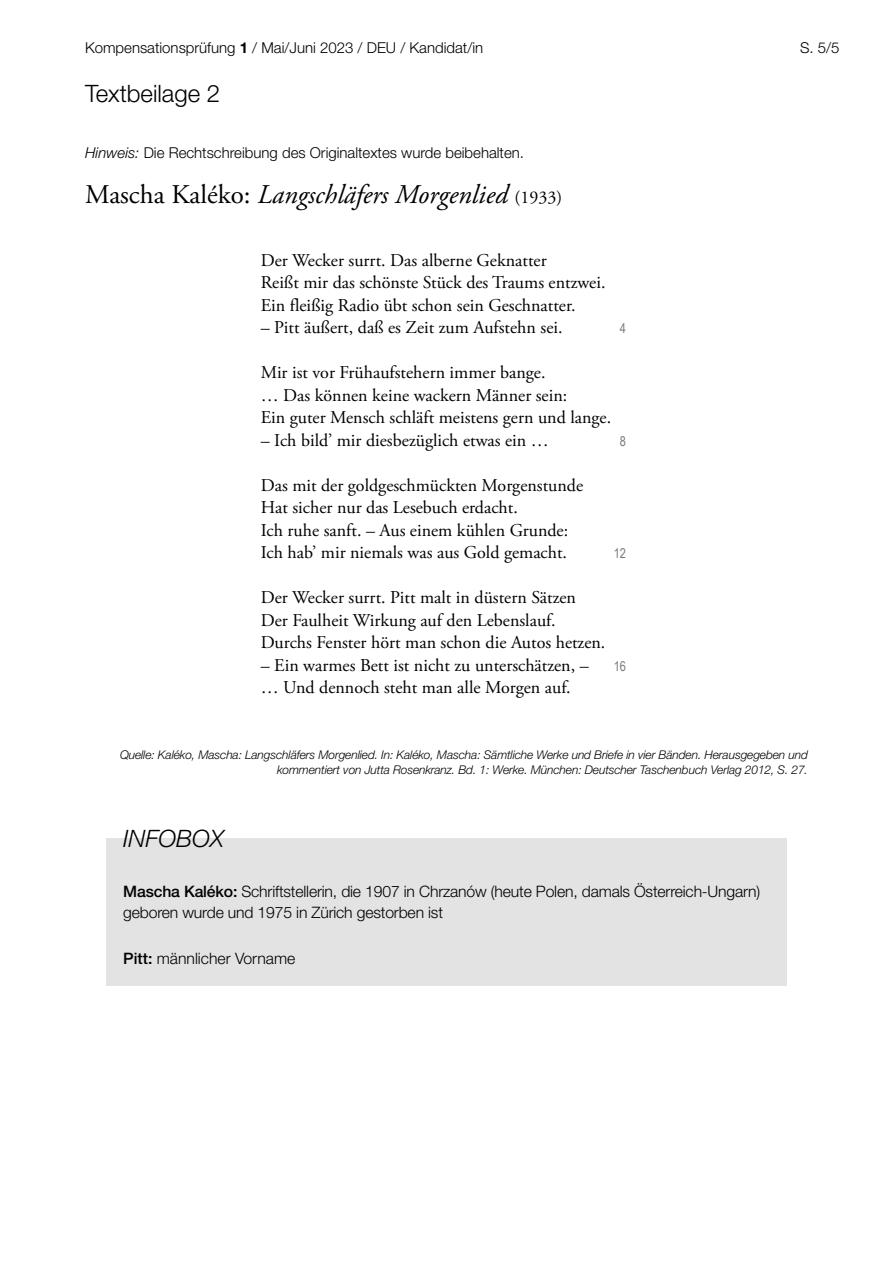
<style>
.page{position:relative;width:893px;height:1263px;background:#fff}
.page>*{position:absolute;margin:0;border:0;box-sizing:border-box;transform-origin:0 0}
.t1{font:italic 27px "Adobe Garamond Pro";color:#000}
.t2{font:300 24px "Helvetica Neue LT Std";color:#000}
.t3{font:italic 300 24px "Helvetica Neue LT Std";color:#000}
.t4{font:18px/22.5px "Adobe Garamond Pro";color:#000}
.t5{font:300 15.75px/21px "Helvetica Neue LT Std";letter-spacing:-.01em;color:#000}
.t6{font:300 15px "Helvetica Neue LT Std";color:#000}
.t7{font:13.5px "Arial Narrow";color:#7a7a7a}
.t8{font:italic 300 12px/15px "Helvetica Neue LT Std";letter-spacing:-.01em;color:#000;text-align:right}
.s1{font-weight:700}
.s2{font-style:italic}
.s3{font-style:normal}
.s4{font-style:normal;font-size:18px}
.s5{font-weight:500}
</style>
<div class="page">
<div style="left:106px;top:838px;width:681px;height:148px;background:#e3e3e3"></div>
<p class="t6" style="left:85px;top:39px;width:400px">Kompensationsprüfung <span class="s1">1</span> / Mai/Juni 2023 / DEU / Kandidat/in</p>
<p class="t6" style="left:800px;top:39px;width:41px">S. 5/5</p>
<h2 class="t2" style="left:85px;top:79px;width:137px">Textbeilage 2</h2>
<p class="t6" style="left:85px;top:144px;width:440px"><span class="s2">Hinweis:</span> Die Rechtschreibung des Originaltextes wurde beibehalten.</p>
<h1 class="t1" style="left:85px;top:178px;width:479px"><span class="s3">Mascha Kaléko:</span> Langschläfers Morgenlied <span class="s4">(1933)</span></h1>
<p class="t4" style="left:261px;top:250px;width:346px">Der Wecker surrt. Das alberne Geknatter<br>Reißt mir das schönste Stück des Traums entzwei.<br>Ein fleißig Radio übt schon sein Geschnatter.</p>
<p class="t4" style="left:261px;top:317px;width:303px">– Pitt äußert, daß es Zeit zum Aufstehn sei.</p>
<p class="t4" style="left:261px;top:362px;width:352px">Mir ist vor Frühaufstehern immer bange.<br>… Das können keine wackern Männer sein:<br>Ein guter Mensch schläft meistens gern und lange.</p>
<p class="t4" style="left:261px;top:430px;width:290px">– Ich bild’ mir diesbezüglich etwas ein …</p>
<p class="t4" style="left:261px;top:475px;width:324px">Das mit der goldgeschmückten Morgenstunde Hat sicher nur das Lesebuch erdacht.<br>Ich ruhe sanft. – Aus einem kühlen Grunde:<br>Ich hab’ mir niemals was aus Gold gemacht.</p>
<p class="t4" style="left:261px;top:587px;width:346px">Der Wecker surrt. Pitt malt in düstern Sätzen<br>Der Faulheit Wirkung auf den Lebenslauf.<br>Durchs Fenster hört man schon die Autos hetzen.</p>
<p class="t4" style="left:261px;top:655px;width:329px">– Ein warmes Bett ist nicht zu unterschätzen, – … Und dennoch steht man alle Morgen auf.</p>
<p class="t7" style="left:620px;top:319px;width:8px">4</p>
<p class="t7" style="left:620px;top:431px;width:8px">8</p>
<p class="t7" style="left:614px;top:544px;width:14px">12</p>
<p class="t7" style="left:614px;top:656px;width:14px">16</p>
<p class="t8" style="left:120px;top:747px;width:689px">Quelle: Kaléko, Mascha: Langschläfers Morgenlied. In: Kaléko, Mascha: Sämtliche Werke und Briefe in vier Bänden. Herausgegeben und kommentiert von Jutta Rosenkranz. Bd. 1: Werke. München: Deutscher Taschenbuch Verlag 2012, S. 27.</p>
<h2 class="t3" style="left:123px;top:824px;width:102px">INFOBOX</h2>
<p class="t5" style="left:123px;top:880px;width:639px"><span class="s5">Mascha Kaléko:</span> Schriftstellerin, die 1907 in Chrzanów (heute Polen, damals Österreich-Ungarn) geboren wurde und 1975 in Zürich gestorben ist</p>
<p class="t5" style="left:123px;top:948px;width:174px"><span class="s5">Pitt:</span> männlicher Vorname</p>
</div>
